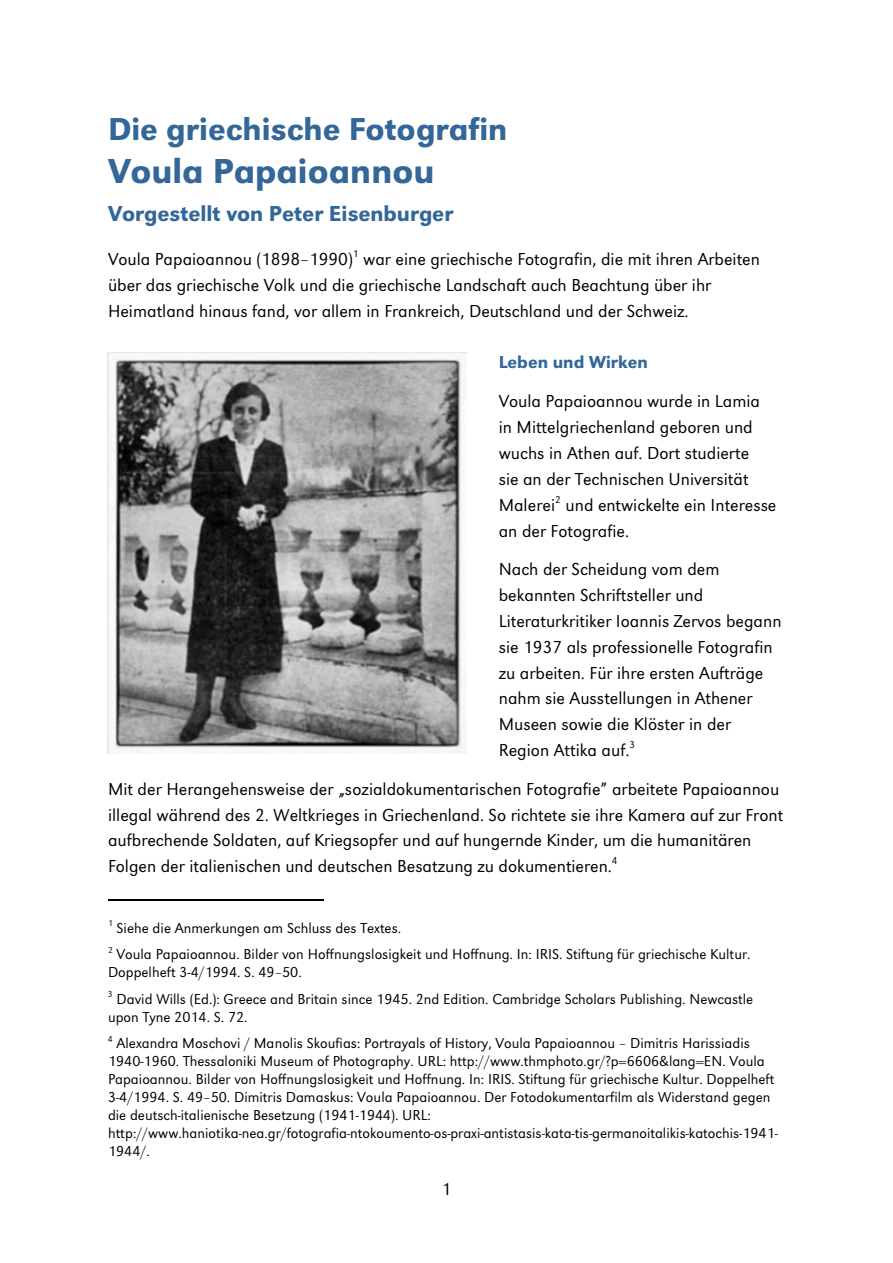
<style>
.page{position:relative;width:893px;height:1263px;background:#fff}
.page>*{position:absolute;margin:0;border:0;box-sizing:border-box;transform-origin:0 0}
.t1{font:500 36px "URW Grotesk T";color:#369}
.t2{font:500 33px "URW Grotesk T";color:#369}
.t3{font:500 22.5px "URW Grotesk T";color:#369}
.t4{font:18px/25.8px "URW Grotesk T Ligh";color:#000}
.t5{font:500 18px "URW Grotesk T";color:#369}
.t6{font:18px "URW Grotesk T Ligh Narr";color:#000}
.t7{font:15px/18px "URW Grotesk T Ligh";color:#000}
.t8{font:10.5px "URW Grotesk T Ligh";color:#000}
.t9{font:9px "URW Grotesk T Ligh";color:#000}
</style>
<div class="page">
<img style="left:108px;top:353px;width:358px;height:401px">
<hr style="left:108px;top:899px;width:216px;height:2px;background:#000">
<h2 class="t2" style="left:108px;top:115px;width:401px">Die griechische Fotografin</h2>
<h1 class="t1" style="left:108px;top:155px;width:328px">Voula Papaioannou</h1>
<p class="t3" style="left:108px;top:204px;width:347px">Vorgestellt von Peter Eisenburger</p>
<p class="t4" style="left:108px;top:247px;width:653px">Voula Papaioannou (1898–1990) war eine griechische Fotografin, die mit ihren Arbeiten</p>
<p class="t8" style="left:353px;top:249px;width:7px">1</p>
<p class="t4" style="left:108px;top:273px;width:605px">über das griechische Volk und die griechische Landschaft auch Beachtung über ihr<br>Heimatland hinaus fand, vor allem in Frankreich, Deutschland und der Schweiz.</p>
<p class="t5" style="left:499px;top:355px;width:151px">Leben und Wirken</p>
<p class="t4" style="left:499px;top:390px;width:279px">Voula Papaioannou wurde in Lamia in Mittelgriechenland geboren und wuchs in Athen auf. Dort studierte<br>sie an der Technischen Universität Malerei und entwickelte ein Interesse</p>
<p class="t8" style="left:555px;top:495px;width:7px">2</p>
<p class="t4" style="left:499px;top:512px;width:222px;line-height:38.7px">an der Fotografie.<br>Nach der Scheidung vom dem</p>
<p class="t4" style="left:499px;top:583px;width:284px">bekannten Schriftsteller und Literaturkritiker Ioannis Zervos begann sie 1937 als professionelle Fotografin zu arbeiten. Für ihre ersten Aufträge nahm sie Ausstellungen in Athener Museen sowie die Klöster in der Region Attika auf.<sup>3</sup></p>
<p class="t4" style="left:108px;top:777px;width:677px">Mit der Herangehensweise der „sozialdokumentarischen Fotografie” arbeitete Papaioannou illegal während des 2. Weltkrieges in Griechenland. So richtete sie ihre Kamera auf zur Front aufbrechende Soldaten, auf Kriegsopfer und auf hungernde Kinder, um die humanitären Folgen der italienischen und deutschen Besatzung zu dokumentieren.<sup>4</sup></p>
<p class="t9" style="left:108px;top:919px;width:6px">1</p>
<p class="t7" style="left:117px;top:920px;width:286px">Siehe die Anmerkungen am Schluss des Textes.</p>
<p class="t9" style="left:108px;top:946px;width:6px">2</p>
<p class="t7" style="left:117px;top:960px;width:638px;line-height:26.4px;text-indent:-9px">Doppelheft 3-4/1994. S. 49–50.<br>David Wills (Ed.): Greece and Britain since 1945. 2nd Edition. Cambridge Scholars Publishing. Newcastle</p>
<p class="t7" style="left:117px;top:946px;width:635px">Voula Papaioannou. Bilder von Hoffnungslosigkeit und Hoffnung. In: IRIS. Stiftung für griechische Kultur.</p>
<p class="t9" style="left:108px;top:990px;width:6px">3</p>
<p class="t7" style="left:117px;top:1004px;width:635px;line-height:26.4px;text-indent:-9px">upon Tyne 2014. S. 72.<br>Alexandra Moschovi / Manolis Skoufias: Portrayals of History, Voula Papaioannou – Dimitris Harissiadis</p>
<p class="t9" style="left:108px;top:1035px;width:6px">4</p>
<p class="t7" style="left:108px;top:1053px;width:671px">1940-1960. Thessaloniki Museum of Photography. URL: http://www.thmphoto.gr/?p=6606&amp;lang=EN. Voula Papaioannou. Bilder von Hoffnungslosigkeit und Hoffnung. In: IRIS. Stiftung für griechische Kultur. Doppelheft 3-4/1994. S. 49–50. Dimitris Damaskus: Voula Papaioannou. Der Fotodokumentarfilm als Widerstand gegen die deutsch-italienische Besetzung (1941-1944). URL: http://www.haniotika-nea.gr/fotografia-ntokoumento-os-praxi-antistasis-kata-tis-germanoitalikis-katochis-1941- 1944/.</p>
<p class="t6" style="left:442px;top:1181px;width:11px">1</p>
</div>
